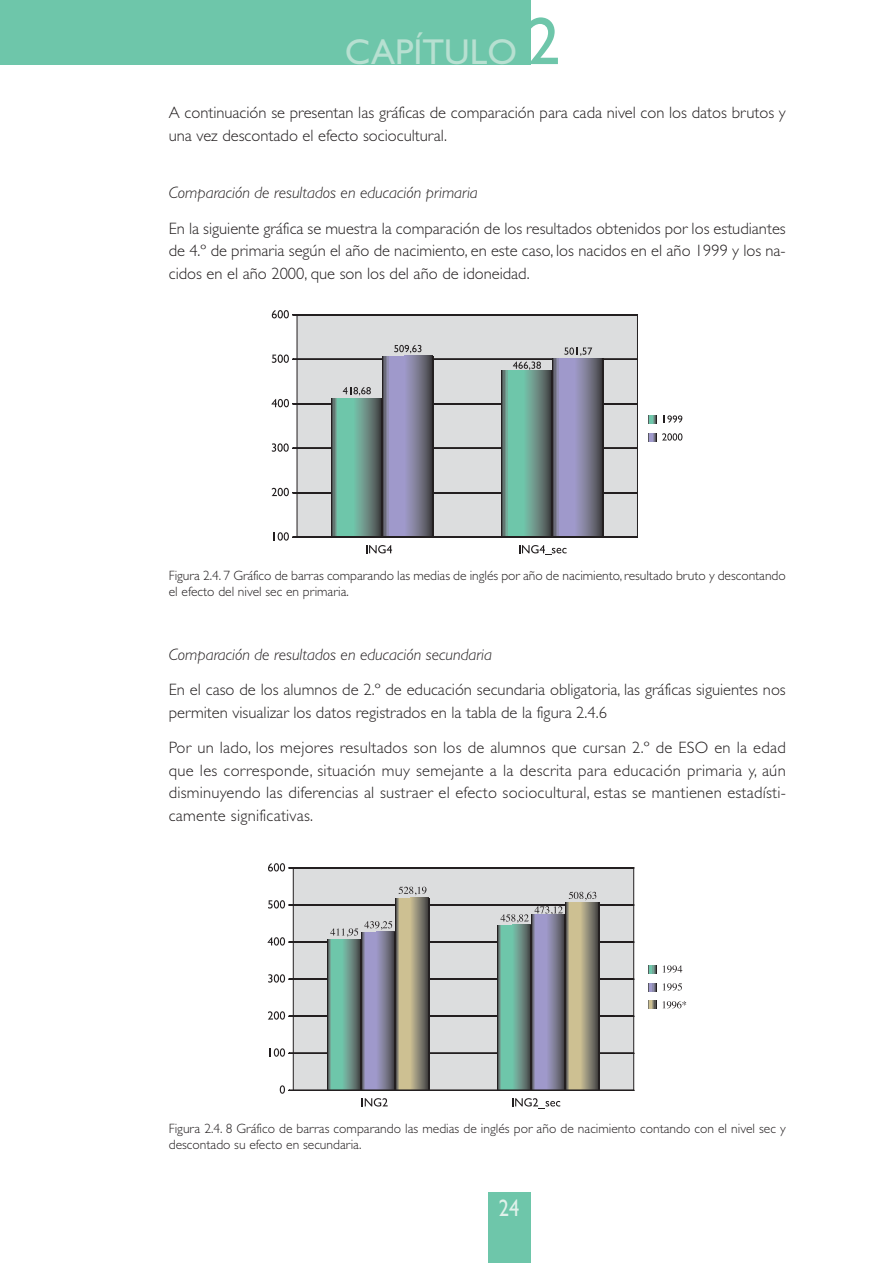
<style>
.page{position:relative;width:892px;height:1263px;background:#fff}
.page>*{position:absolute;margin:0;border:0;box-sizing:border-box;transform-origin:0 0}
.t1{font:36px "Gill Sans";color:#b7e0d1}
.t2{font:24px "Gill Sans";color:#e0f1ea;scale:.85 1}
.t3{font:300 16.5px/22.5px "Gill Sans";color:#231f20}
.t4{font:italic 300 16.5px "Gill Sans";color:#231f20}
.t5{font:300 13.5px/16.2px "Gill Sans";color:#231f20}
.s1{font-size:67.5px;color:#6ec6aa}
</style>
<div class="page">
<div style="left:488px;top:1191px;width:42px;height:71px;background:#6ec6aa"></div>
<div style="left:0;top:0;width:530px;height:64px;background:#6ec6aa"></div>
<svg style="left:663px;top:415px;width:19px;height:7px"></svg>
<div style="left:297px;top:314px;width:340px;height:223px;background:#dcddde"></div>
<svg style="left:648px;top:415px;width:9px;height:8px"></svg>
<svg style="left:648px;top:433px;width:34px;height:8px"></svg>
<hr style="left:331px;top:398px;width:1px;height:139px;background:#231f20">
<hr style="left:332px;top:398px;width:1px;height:139px;background:#4c5453">
<hr style="left:333px;top:398px;width:2px;height:139px;background:#637671">
<hr style="left:335px;top:398px;width:1px;height:139px;background:#6f9389">
<hr style="left:336px;top:398px;width:2px;height:139px;background:#74ad9b">
<div style="left:338px;top:398px;width:15px;height:139px;background:#6ec6aa"></div>
<div style="left:353px;top:398px;width:28px;height:139px;background:linear-gradient(to right,#80cbb4,#4b4a4c)"></div>
<hr style="left:381px;top:398px;width:1px;height:139px;background:#231f20">
<hr style="left:382px;top:355px;width:1px;height:182px;background:#231f20">
<hr style="left:383px;top:355px;width:1px;height:182px;background:#504f57">
<hr style="left:384px;top:355px;width:2px;height:182px;background:#6b6b79">
<hr style="left:386px;top:355px;width:1px;height:182px;background:#818097">
<hr style="left:387px;top:355px;width:2px;height:182px;background:#928fb2">
<div style="left:389px;top:355px;width:15px;height:182px;background:#9f99cb"></div>
<div style="left:404px;top:355px;width:28px;height:182px;background:linear-gradient(to right,#a8a4d1,#4a4a4c)"></div>
<hr style="left:432px;top:355px;width:1px;height:182px;background:#231f20">
<hr style="left:501px;top:370px;width:1px;height:167px;background:#231f20">
<hr style="left:502px;top:370px;width:1px;height:167px;background:#4c5453">
<hr style="left:503px;top:370px;width:2px;height:167px;background:#637671">
<hr style="left:505px;top:370px;width:1px;height:167px;background:#6f9389">
<hr style="left:506px;top:370px;width:2px;height:167px;background:#74ad9b">
<div style="left:508px;top:370px;width:15px;height:167px;background:#6ec6aa"></div>
<div style="left:523px;top:370px;width:28px;height:167px;background:linear-gradient(to right,#80ccb3,#4d4b4e)"></div>
<hr style="left:551px;top:370px;width:1px;height:167px;background:#231f20">
<hr style="left:552px;top:358px;width:1px;height:179px;background:#231f20">
<hr style="left:553px;top:358px;width:1px;height:179px;background:#504f57">
<hr style="left:554px;top:358px;width:2px;height:179px;background:#6b6b79">
<hr style="left:556px;top:358px;width:1px;height:179px;background:#818097">
<hr style="left:557px;top:358px;width:2px;height:179px;background:#928fb2">
<div style="left:559px;top:358px;width:15px;height:179px;background:#9f99cb"></div>
<div style="left:574px;top:358px;width:28px;height:179px;background:linear-gradient(to right,#a8a4d2,#4b4b4e)"></div>
<hr style="left:602px;top:358px;width:1px;height:179px;background:#231f20">
<hr style="left:603px;top:358px;width:1px;height:179px;background:#231f20">
<svg style="left:272px;top:310px;width:366px;height:8px"></svg>
<svg style="left:272px;top:487px;width:366px;height:9px"></svg>
<svg style="left:272px;top:443px;width:366px;height:8px"></svg>
<svg style="left:271px;top:387px;width:367px;height:20px"></svg>
<svg style="left:272px;top:345px;width:366px;height:25px"></svg>
<svg style="left:274px;top:532px;width:364px;height:23px"></svg>
<div style="left:293px;top:867px;width:341px;height:223px;background:#dcddde;border:1px solid #231f20"></div>
<hr style="left:327px;top:939px;width:1px;height:151px;background:#231f20">
<hr style="left:328px;top:939px;width:1px;height:151px;background:#535e5c">
<hr style="left:329px;top:939px;width:1px;height:151px;background:#6a847d">
<hr style="left:330px;top:939px;width:1px;height:151px;background:#74a797">
<hr style="left:331px;top:939px;width:2px;height:151px;background:#6ec6aa">
<div style="left:332px;top:939px;width:10px;height:151px;background:#6ec6aa"></div>
<svg style="left:342px;top:945px;width:18px;height:140px;background:#648a7f"></svg>
<hr style="left:360px;top:939px;width:1px;height:151px;background:#231f20">
<hr style="left:361px;top:931px;width:1px;height:159px;background:#231f20">
<hr style="left:362px;top:931px;width:1px;height:159px;background:#585861">
<hr style="left:363px;top:931px;width:1px;height:159px;background:#777688">
<hr style="left:364px;top:931px;width:1px;height:159px;background:#8e8cac">
<hr style="left:365px;top:931px;width:2px;height:159px;background:#9f99cb">
<div style="left:366px;top:931px;width:10px;height:159px;background:#9f99cb"></div>
<svg style="left:376px;top:945px;width:18px;height:140px;background:#78768f"></svg>
<hr style="left:394px;top:931px;width:1px;height:159px;background:#231f20">
<hr style="left:497px;top:924px;width:1px;height:166px;background:#231f20">
<hr style="left:498px;top:924px;width:1px;height:166px;background:#535e5c">
<hr style="left:499px;top:924px;width:1px;height:166px;background:#6a847d">
<hr style="left:500px;top:924px;width:2px;height:166px;background:#74a797">
<hr style="left:501px;top:924px;width:2px;height:166px;background:#6ec6aa">
<div style="left:502px;top:924px;width:10px;height:166px;background:#6ec6aa"></div>
<svg style="left:512px;top:945px;width:18px;height:140px;background:#658c80"></svg>
<hr style="left:530px;top:924px;width:1px;height:166px;background:#231f20">
<hr style="left:531px;top:914px;width:1px;height:176px;background:#231f20">
<hr style="left:532px;top:914px;width:1px;height:176px;background:#585861">
<hr style="left:533px;top:914px;width:1px;height:176px;background:#777688">
<hr style="left:534px;top:914px;width:2px;height:176px;background:#8e8cac">
<hr style="left:535px;top:914px;width:2px;height:176px;background:#9f99cb">
<div style="left:536px;top:914px;width:10px;height:176px;background:#9f99cb"></div>
<svg style="left:546px;top:945px;width:18px;height:140px;background:#797790"></svg>
<hr style="left:564px;top:914px;width:1px;height:176px;background:#231f20">
<svg style="left:268px;top:863px;width:366px;height:8px"></svg>
<svg style="left:270px;top:1048px;width:364px;height:8px"></svg>
<svg style="left:268px;top:1011px;width:366px;height:8px"></svg>
<svg style="left:268px;top:974px;width:366px;height:8px"></svg>
<hr style="left:395px;top:897px;width:1px;height:193px;background:#231f20">
<hr style="left:396px;top:897px;width:1px;height:193px;background:#585753">
<hr style="left:397px;top:897px;width:1px;height:193px;background:#7f7c6f">
<hr style="left:398px;top:897px;width:2px;height:193px;background:#a69f84">
<hr style="left:399px;top:897px;width:2px;height:193px;background:#cdc092">
<div style="left:400px;top:897px;width:10px;height:193px;background:#cdc092"></div>
<svg style="left:410px;top:945px;width:18px;height:140px;background:#898370"></svg>
<hr style="left:428px;top:897px;width:1px;height:193px;background:#231f20">
<hr style="left:429px;top:897px;width:1px;height:193px;background:#231f20">
<svg style="left:267px;top:886px;width:367px;height:59px"></svg>
<hr style="left:565px;top:902px;width:1px;height:188px;background:#231f20">
<hr style="left:566px;top:902px;width:1px;height:188px;background:#585753">
<hr style="left:567px;top:902px;width:1px;height:188px;background:#7f7c6f">
<hr style="left:568px;top:902px;width:2px;height:188px;background:#a69f84">
<hr style="left:569px;top:902px;width:2px;height:188px;background:#cdc092">
<div style="left:570px;top:902px;width:10px;height:188px;background:#cdc092"></div>
<svg style="left:580px;top:902px;width:18px;height:183px;background:#8a8571"></svg>
<hr style="left:598px;top:902px;width:1px;height:188px;background:#231f20">
<svg style="left:648px;top:965px;width:34px;height:8px"></svg>
<svg style="left:648px;top:983px;width:34px;height:8px"></svg>
<svg style="left:648px;top:1000px;width:38px;height:9px"></svg>
<svg style="left:280px;top:1085px;width:354px;height:22px"></svg>
<h1 class="t1" style="left:345px;top:39px;width:217px">CAPÍTULO <span class="s1">2</span></h1>
<p class="t3" style="left:169px;top:103px;width:618px">A continuación se presentan las gráficas de comparación para cada nivel con los datos brutos y una vez descontado el efecto sociocultural.</p>
<p class="t4" style="left:169px;top:187px;width:310px">Comparación de resultados en educación primaria</p>
<p class="t3" style="left:169px;top:219px;width:618px;text-align:justify">En la siguiente gráfica se muestra la comparación de los resultados obtenidos por los estudiantes de 4.º de primaria según el año de nacimiento, en este caso, los nacidos en el año 1999 y los na&shy;cidos en el año 2000, que son los del año de idoneidad.</p>
<p class="t5" style="left:169px;top:568px;width:618px">Figura 2.4. 7 Gráfico de barras comparando las medias de inglés por año de nacimiento, resultado bruto y descontando el efecto del nivel sec en primaria.</p>
<p class="t4" style="left:169px;top:648px;width:325px">Comparación de resultados en educación secundaria</p>
<p class="t3" style="left:169px;top:680px;width:618px">En el caso de los alumnos de 2.º de educación secundaria obligatoria, las gráficas siguientes nos permiten visualizar los datos registrados en la tabla de la figura 2.4.6</p>
<p class="t3" style="left:169px;top:738px;width:618px;text-align:justify">Por un lado, los mejores resultados son los de alumnos que cursan 2.º de ESO en la edad que les corresponde, situación muy semejante a la descrita para educación primaria y, aún disminuyendo las diferencias al sustraer el efecto sociocultural, estas se mantienen estadísti&shy;camente significativas.</p>
<p class="t5" style="left:169px;top:1121px;width:618px">Figura 2.4. 8 Gráfico de barras comparando las medias de inglés por año de nacimiento contando con el nivel sec y descontado su efecto en secundaria.</p>
<h2 class="t2" style="left:499px;top:1199px;width:25px">24</h2>
</div>
